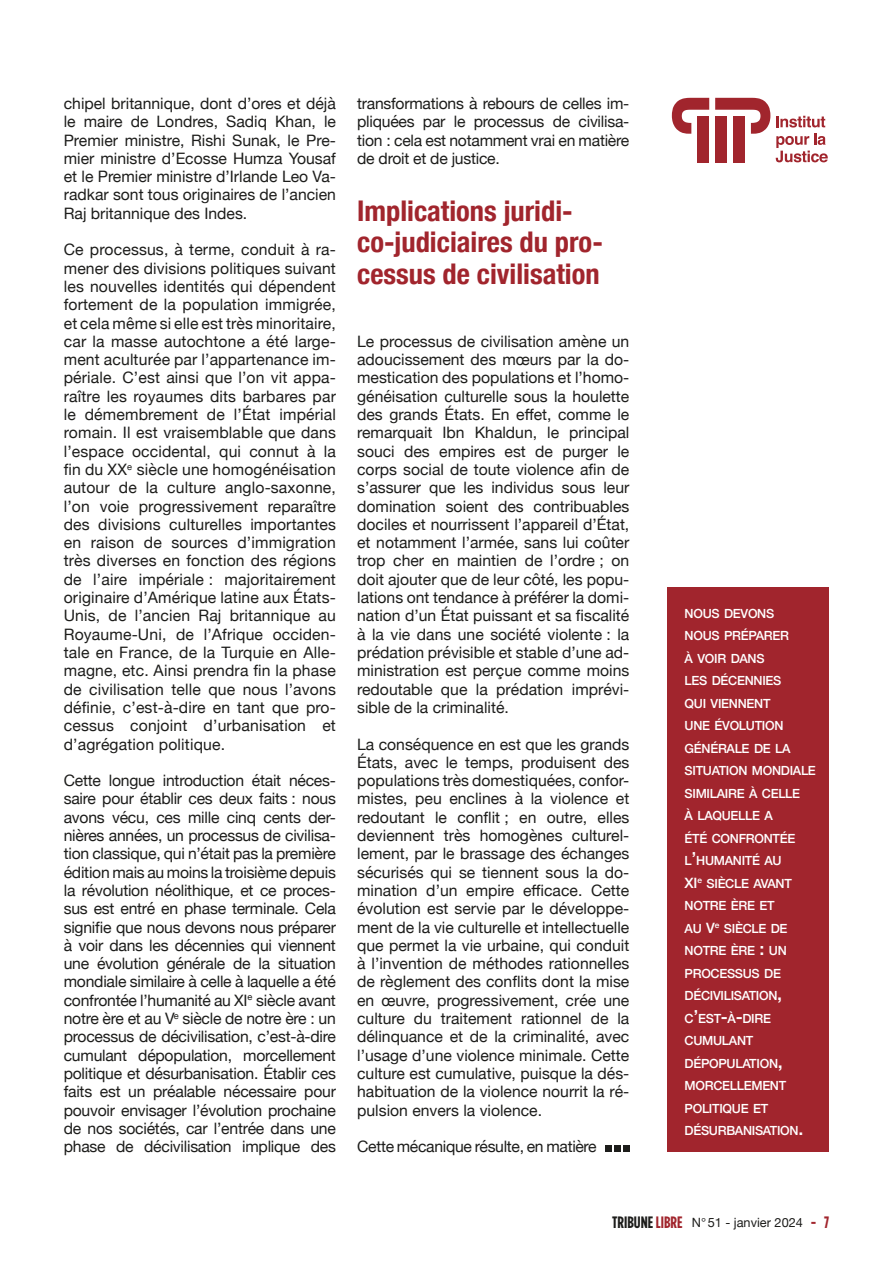
<style>
.page{position:relative;width:893px;height:1263px;background:#fff}
.page>*{position:absolute;margin:0;border:0;box-sizing:border-box;transform-origin:0 0}
.t1{font:700 condensed 28.5px/31.5px "Helvetica Neue";color:#a1252d}
.t2{font:15.75px/18.3px "Helvetica Neue";color:#1d1d1b;text-align:justify}
.t3{font:15.75px "Helvetica Neue";letter-spacing:-.02em;color:#1d1d1b}
.t4{font:12.75px "Helvetica Neue";color:#1d1d1b}
.t5{font:500 12.6px/22.5px "Helvetica Neue";letter-spacing:-.025em;color:#fff}
.s1{font-size:18px}
.s2{font-size:14.25px}
.s3{font-family:"Gotham Condensed";font-weight:700;font-size:16.5px}
.s4{font-family:"Gotham Condensed";font-weight:700;font-size:16.5px;color:#a1252d}
</style>
<div class="page">
<svg style="left:776px;top:116px;width:52px;height:46px"></svg>
<div style="left:715px;top:116px;width:12px;height:46px;background:#a1252d"></div>
<div style="left:733px;top:116px;width:12px;height:46px;background:#a1252d"></div>
<div style="left:697px;top:116px;width:12px;height:46px;background:#a1252d"></div>
<svg style="left:672px;top:98px;width:37px;height:36px"></svg>
<svg style="left:715px;top:98px;width:55px;height:36px"></svg>
<div style="left:605px;top:1146px;width:7px;height:6px;background:#1d1d1b"></div>
<svg style="left:614px;top:1146px;width:15px;height:6px"></svg>
<div style="left:668px;top:587px;width:161px;height:565px;background:#a1252d"></div>
<p class="t2" style="left:64px;top:95px;width:274px">chipel britannique, dont d’ores et déjà le maire de Londres, Sadiq Khan, le Premier ministre, Rishi Sunak, le Pre&shy;mier ministre d’Ecosse Humza Yousaf et le Premier ministre d’Irlande Leo Va&shy;radkar sont tous originaires de l’ancien Raj britannique des Indes.</p>
<p class="t2" style="left:64px;top:241px;width:274px">Ce processus, à terme, conduit à ra&shy;mener des divisions politiques suivant les nouvelles identités qui dépendent fortement de la population immigrée, et cela même si elle est très minoritaire, car la masse autochtone a été large&shy;ment aculturée par l’appartenance im&shy;périale. C’est ainsi que l’on vit appa&shy;raître les royaumes dits barbares par le démembrement de l’État impérial romain. Il est vraisemblable que dans l’espace occidental, qui connut à la fin du XX<sup>e</sup> siècle une homogénéisation autour de la culture anglo-saxonne, l’on voie progressivement reparaître des divisions culturelles importantes en raison de sources d’immigration très diverses en fonction des régions de l’aire impériale : majoritairement originaire d’Amérique latine aux États-Unis, de l’ancien Raj britannique au Royaume-Uni, de l’Afrique occiden&shy;tale en France, de la Turquie en Alle&shy;magne, etc. Ainsi prendra fin la phase de civilisation telle que nous l’avons définie, c’est-à-dire en tant que pro&shy;cessus conjoint d’urbanisation et d’agrégation politique.</p>
<p class="t2" style="left:64px;top:772px;width:274px">Cette longue introduction était néces&shy;saire pour établir ces deux faits : nous avons vécu, ces mille cinq cents der&shy;nières années, un processus de civilisa&shy;tion classique, qui n’était pas la première édition mais au moins la troisième depuis la révolution néolithique, et ce proces&shy;sus est entré en phase terminale. Cela signifie que nous devons nous préparer à voir dans les décennies qui viennent une évolution générale de la situation mondiale similaire à celle à laquelle a été confrontée l’humanité au XI<sup>e</sup> siècle avant notre ère et au V<sup>e</sup> siècle de notre ère : un processus de décivilisation, c’est-à-dire cumulant dépopulation, morcellement politique et désurbanisation. Établir ces faits est un préalable nécessaire pour pouvoir envisager l’évolution prochaine de nos sociétés, car l’entrée dans une phase de décivilisation implique des</p>
<p class="t2" style="left:357px;top:95px;width:274px">transformations à rebours de celles im&shy;pliquées par le processus de civilisa&shy;tion : cela est notamment vrai en matière de droit et de justice.</p>
<h1 class="t1" style="left:357px;top:193px;width:247px">Implications juridi&shy;co-judiciaires du pro&shy;cessus de civilisation</h1>
<p class="t2" style="left:357px;top:333px;width:274px">Le processus de civilisation amène un adoucissement des mœurs par la do&shy;mestication des populations et l’homo&shy;généisation culturelle sous la houlette des grands États. En effet, comme le remarquait Ibn Khaldun, le principal souci des empires est de purger le corps social de toute violence afin de s’assurer que les individus sous leur domination soient des contribuables dociles et nourrissent l’appareil d’État, et notamment l’armée, sans lui coûter trop cher en maintien de l’ordre ; on doit ajouter que de leur côté, les popu&shy;lations ont tendance à préférer la domi&shy;nation d’un État puissant et sa fiscalité à la vie dans une société violente : la prédation prévisible et stable d’une ad&shy;ministration est perçue comme moins redoutable que la prédation imprévi&shy;sible de la criminalité.</p>
<p class="t2" style="left:357px;top:736px;width:274px">La conséquence en est que les grands États, avec le temps, produisent des populations très domestiquées, confor&shy;mistes, peu enclines à la violence et redoutant le conflit ; en outre, elles deviennent très homogènes culturel&shy;lement, par le brassage des échanges sécurisés qui se tiennent sous la do&shy;mination d’un empire efficace. Cette évolution est servie par le développe&shy;ment de la vie culturelle et intellectuelle que permet la vie urbaine, qui conduit à l’invention de méthodes rationnelles de règlement des conflits dont la mise en œuvre, progressivement, crée une culture du traitement rationnel de la délinquance et de la criminalité, avec l’usage d’une violence minimale. Cette culture est cumulative, puisque la dés&shy;habituation de la violence nourrit la ré&shy;pulsion envers la violence.</p>
<p class="t3" style="left:357px;top:1135px;width:241px">Cette mécanique résulte, en matière</p>
<p class="t5" style="left:685px;top:601px;width:133px">NOUS DEVONS<br>NOUS PRÉPARER<br>À VOIR DANS<br>LES DÉCENNIES<br>QUI VIENNENT<br>UNE ÉVOLUTION<br>GÉNÉRALE DE LA<br>SITUATION MONDIALE<br>SIMILAIRE À CELLE<br>À LAQUELLE A<br>ÉTÉ CONFRONTÉE<br>L<span class="s1">’</span>HUMANITÉ AU<br><span class="s2">XI</span> <sup>e</sup> SIÈCLE AVANT<br>NOTRE ÈRE ET<br>AU <span class="s2">V</span><sup>e</sup> SIÈCLE DE<br>NOTRE ÈRE <span class="s1">:</span> UN<br>PROCESSUS DE<br>DÉCIVILISATION<span class="s1">,<br></span>C<span class="s1">’</span>EST<span class="s1">-</span>À<span class="s1">-</span>DIRE<br>CUMULANT<br>DÉPOPULATION<span class="s1">,<br></span>MORCELLEMENT<br>POLITIQUE ET<br>DÉSURBANISATION<span class="s1">.</span></p>
<p class="t4" style="left:612px;top:1214px;width:218px"><span class="s3">TRIBUNE</span> <span class="s4">LIBRE</span> N°51 - janvier 2024 <span class="s4">- 7</span></p>
</div>
